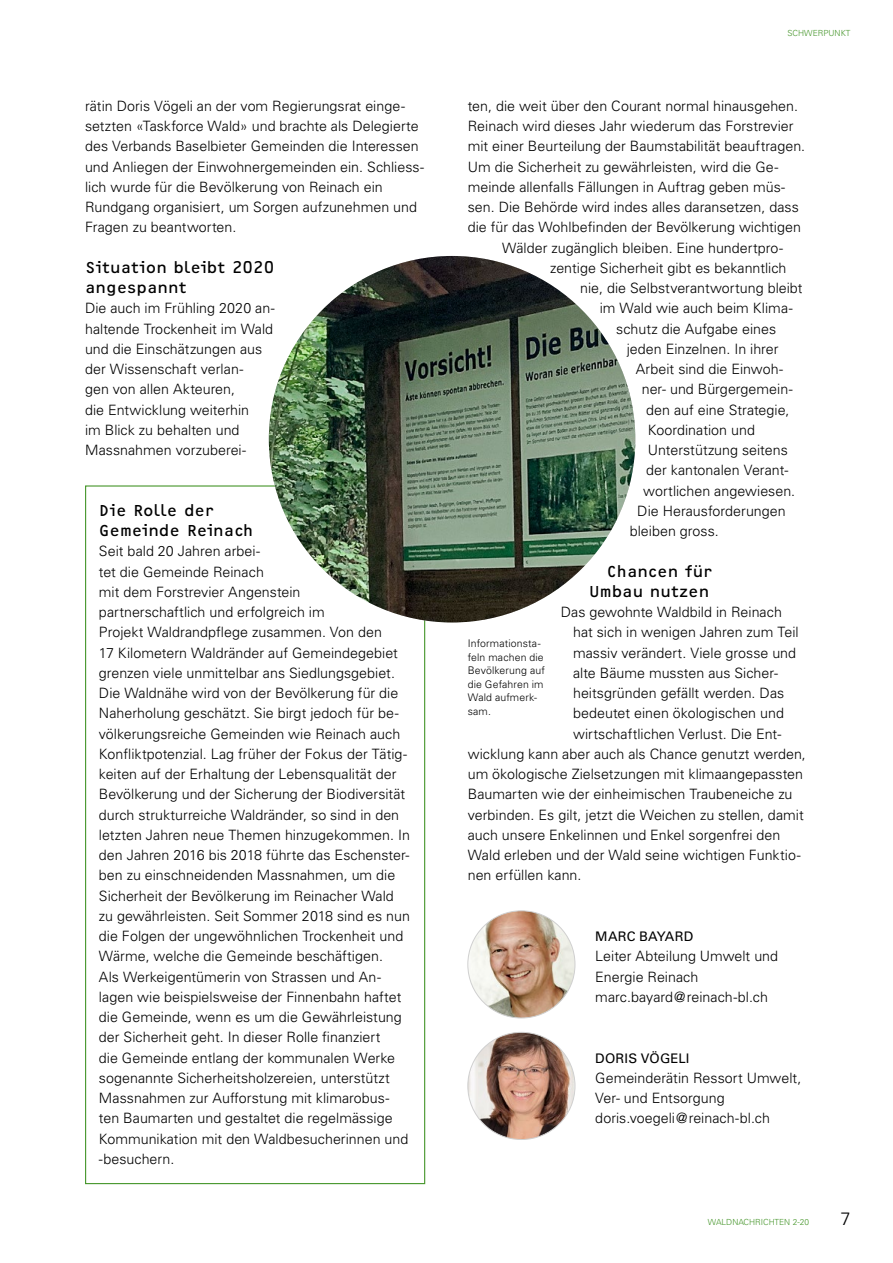
<style>
.page{position:relative;width:893px;height:1263px;background:#fff}
.page>*{position:absolute;margin:0;border:0;box-sizing:border-box;transform-origin:0 0}
.Seitenindex_oben{font:300 18px "Univers LT Std";color:#000}
.Überschrift_2__schwa{font:16.5px/20.2px "OCRF Pro";color:#000}
.Fliesstext{font:300 14.25px/20.2px "Univers LT Pro 45";color:#000}
.Text_unter_Namen_von{font:300 14.25px/20.2px "Univers LT Pro 45";color:#000}
.Name_unter_Text{font:13.2px "Univers LT Pro 55 Roman";letter-spacing:.01em;color:#000}
.Bildunterschrift__Te{font:300 10.5px/13.5px "Univers LT Pro 45";letter-spacing:.015em;color:#000}
.Seitenindex_oben-2{font:300 8.4px "Univers LT Std";color:#46962b}
</style>
<div class="page">
<img style="left:468px;top:911px;width:107px;height:107px;border-radius:54px">
<img style="left:468px;top:1032px;width:107px;height:107px;border-radius:54px">
<img style="left:269px;top:256px;width:366px;height:366px;border-radius:183px">
<p class="Fliesstext" style="left:85px;top:95px;width:340px">rätin Doris Vögeli an der vom Regierungsrat einge&shy;setzten «Taskforce Wald» und brachte als Delegierte des Verbands Baselbieter Gemeinden die Interessen und Anliegen der Einwohnergemeinden ein. Schliess&shy;lich wurde für die Bevölkerung von Reinach ein Rundgang organisiert, um Sorgen aufzunehmen und Fragen zu beantworten.</p>
<p class="Überschrift_2__schwa" style="left:85px;top:255px;width:191px">Situation bleibt 2020 angespannt</p>
<p class="Fliesstext" style="left:85px;top:298px;width:191px">Die auch im Frühling 2020 an&shy;haltende Trockenheit im Wald und die Einschätzungen aus der Wissenschaft verlan-<br>gen von allen Akteuren,<br>die Entwicklung weiterhin<br>im Blick zu behalten und<br>Massnahmen vorzuberei-</p>
<p class="Überschrift_2__schwa" style="left:99px;top:498px;width:156px">Die Rolle der<br>Gemeinde Reinach</p>
<p class="Fliesstext" style="left:99px;top:541px;width:313px">Seit bald 20 Jahren arbei-<br>tet die Gemeinde Reinach<br>mit dem Forstrevier Angenstein partnerschaftlich und erfolgreich im<br>Projekt Waldrandpflege zusammen. Von den<br>17 Kilometern Waldränder auf Gemeindegebiet grenzen viele unmittelbar ans Siedlungsgebiet.<br>Die Waldnähe wird von der Bevölkerung für die Naherholung geschätzt. Sie birgt jedoch für be&shy;völkerungsreiche Gemeinden wie Reinach auch Konfliktpotenzial. Lag früher der Fokus der Tätig&shy;keiten auf der Erhaltung der Lebensqualität der Bevölkerung und der Sicherung der Biodiversität durch strukturreiche Waldränder, so sind in den letzten Jahren neue Themen hinzugekommen. In den Jahren 2016 bis 2018 führte das Eschenster&shy;ben zu einschneidenden Massnahmen, um die Sicherheit der Bevölkerung im Reinacher Wald zu gewährleisten. Seit Sommer 2018 sind es nun die Folgen der ungewöhnlichen Trockenheit und Wärme, welche die Gemeinde beschäftigen.<br>Als Werkeigentümerin von Strassen und An&shy;lagen wie beispielsweise der Finnenbahn haftet die Gemeinde, wenn es um die Gewährleistung der Sicherheit geht. In dieser Rolle finanziert<br>die Gemeinde entlang der kommunalen Werke sogenannte Sicherheitsholzereien, unterstützt Massnahmen zur Aufforstung mit klimarobus&shy;ten Baumarten und gestaltet die regelmässige Kommunikation mit den Waldbesucherinnen und -besuchern.</p>
<p class="Seitenindex_oben-2" style="left:787px;top:28px;width:64px">SCHWERPUNKT</p>
<p class="Fliesstext" style="left:468px;top:95px;width:332px">ten, die weit über den Courant normal hinausgehen.</p>
<p class="Fliesstext" style="left:468px;top:115px;width:327px">Reinach wird dieses Jahr wiederum das Forstrevier</p>
<p class="Fliesstext" style="left:468px;top:136px;width:339px">mit einer Beurteilung der Baumstabilität beauftragen.</p>
<p class="Fliesstext" style="left:468px;top:156px;width:312px">Um die Sicherheit zu gewährleisten, wird die Ge-</p>
<p class="Fliesstext" style="left:468px;top:176px;width:319px">meinde allenfalls Fällungen in Auftrag geben müs-</p>
<p class="Fliesstext" style="left:468px;top:196px;width:333px">sen. Die Behörde wird indes alles daransetzen, dass</p>
<p class="Fliesstext" style="left:468px;top:217px;width:335px">die für das Wohlbefinden der Bevölkerung wichtigen</p>
<p class="Fliesstext" style="left:502px;top:237px;width:282px">Wälder zugänglich bleiben. Eine hundertpro-</p>
<p class="Fliesstext" style="left:550px;top:257px;width:238px">zentige Sicherheit gibt es bekanntlich</p>
<p class="Fliesstext" style="left:580px;top:277px;width:224px">nie, die Selbstverantwortung bleibt</p>
<p class="Fliesstext" style="left:600px;top:298px;width:194px">im Wald wie auch beim Klima-</p>
<p class="Fliesstext" style="left:616px;top:318px;width:161px">schutz die Aufgabe eines</p>
<p class="Fliesstext" style="left:627px;top:338px;width:153px">jeden Einzelnen. In ihrer</p>
<p class="Fliesstext" style="left:636px;top:358px;width:149px">Arbeit sind die Einwoh-</p>
<p class="Fliesstext" style="left:642px;top:379px;width:152px">ner- und Bürgergemein-</p>
<p class="Fliesstext" style="left:646px;top:399px;width:145px">den auf eine Strategie,</p>
<p class="Fliesstext" style="left:648px;top:419px;width:109px">Koordination und</p>
<p class="Fliesstext" style="left:648px;top:439px;width:142px">Unterstützung seitens</p>
<p class="Fliesstext" style="left:646px;top:460px;width:144px">der kantonalen Verant-</p>
<p class="Fliesstext" style="left:643px;top:480px;width:153px">wortlichen angewiesen.</p>
<p class="Fliesstext" style="left:637px;top:500px;width:150px">Die Herausforderungen</p>
<p class="Fliesstext" style="left:630px;top:520px;width:91px">bleiben gross.</p>
<p class="Überschrift_2__schwa" style="left:589px;top:559px;width:125px;text-align:right">Chancen für<br>Umbau nutzen</p>
<p class="Fliesstext" style="left:561px;top:601px;width:223px">Das gewohnte Waldbild in Reinach</p>
<p class="Fliesstext" style="left:573px;top:622px;width:227px">hat sich in wenigen Jahren zum Teil</p>
<p class="Fliesstext" style="left:573px;top:642px;width:225px">massiv verändert. Viele grosse und</p>
<p class="Fliesstext" style="left:573px;top:662px;width:206px">alte Bäume mussten aus Sicher-</p>
<p class="Fliesstext" style="left:573px;top:682px;width:213px">heitsgründen gefällt werden. Das</p>
<p class="Fliesstext" style="left:573px;top:703px;width:212px">bedeutet einen ökologischen und</p>
<p class="Fliesstext" style="left:573px;top:723px;width:210px">wirtschaftlichen Verlust. Die Ent-</p>
<p class="Fliesstext" style="left:468px;top:743px;width:340px">wicklung kann aber auch als Chance genutzt werden,</p>
<p class="Fliesstext" style="left:468px;top:763px;width:337px">um ökologische Zielsetzungen mit klimaangepassten</p>
<p class="Fliesstext" style="left:468px;top:784px;width:326px">Baumarten wie der einheimischen Traubeneiche zu</p>
<p class="Fliesstext" style="left:468px;top:804px;width:338px">verbinden. Es gilt, jetzt die Weichen zu stellen, damit</p>
<p class="Fliesstext" style="left:468px;top:824px;width:314px">auch unsere Enkelinnen und Enkel sorgenfrei den</p>
<p class="Fliesstext" style="left:468px;top:844px;width:334px">Wald erleben und der Wald seine wichtigen Funktio-</p>
<p class="Fliesstext" style="left:468px;top:865px;width:115px">nen erfüllen kann.</p>
<p class="Bildunterschrift__Te" style="left:468px;top:637px;width:79px">Informationsta&shy;feln machen die<br>Bevölkerung auf die Gefahren im<br>Wald aufmerk&shy;sam.</p>
<p class="Name_unter_Text" style="left:595px;top:927px;width:99px">MARC BAYARD</p>
<p class="Text_unter_Namen_von" style="left:595px;top:946px;width:184px">Leiter Abteilung Umwelt und<br>Energie Reinach</p>
<p class="Text_unter_Namen_von" style="left:595px;top:986px;width:174px">marc.bayard @ reinach-bl.ch</p>
<p class="Name_unter_Text" style="left:595px;top:1049px;width:96px">DORIS VÖGELI</p>
<p class="Text_unter_Namen_von" style="left:595px;top:1067px;width:208px">Gemeinderätin Ressort Umwelt,<br>Ver- und Entsorgung</p>
<p class="Text_unter_Namen_von" style="left:595px;top:1108px;width:176px">doris.voegeli @ reinach-bl.ch</p>
<p class="Seitenindex_oben-2" style="left:708px;top:1216px;width:103px">WALDNACHRICHTEN 2-20</p>
<p class="Seitenindex_oben" style="left:840px;top:1207px;width:12px">7</p>
</div>
